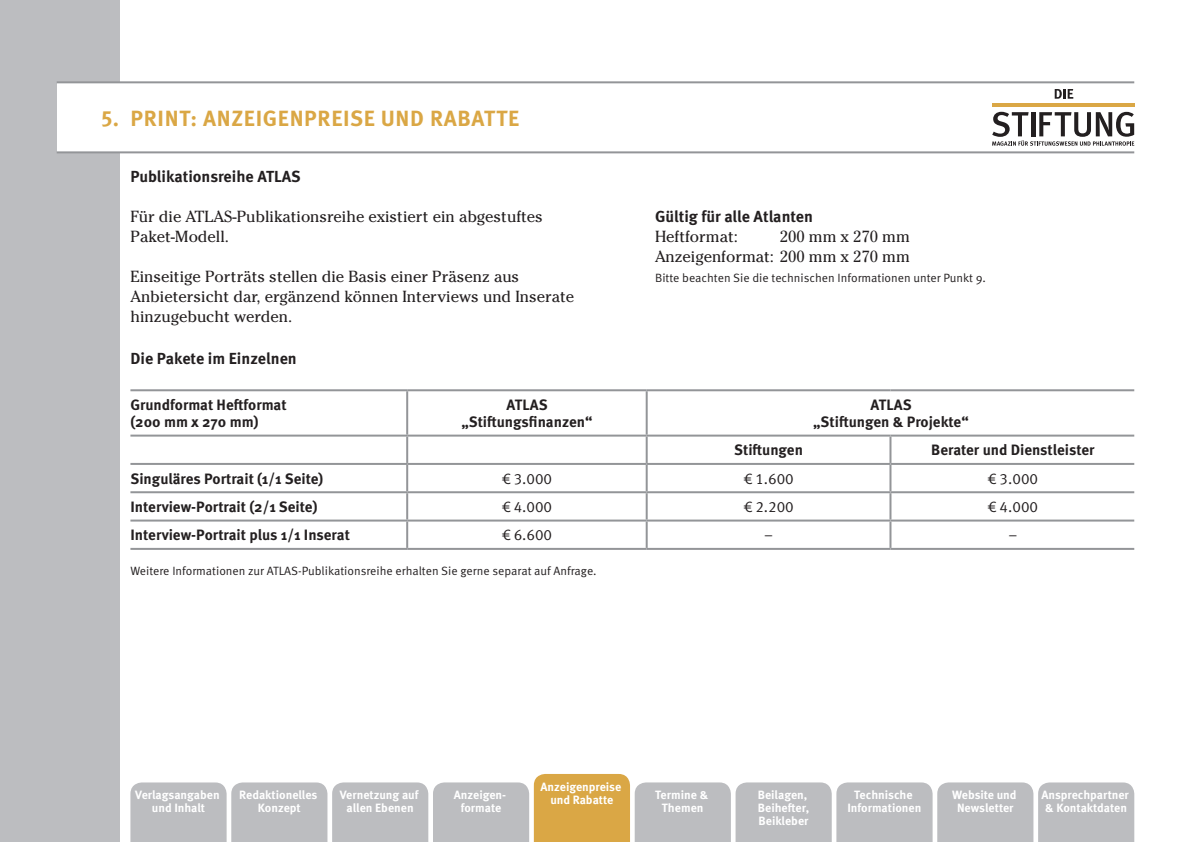
<style>
.page{position:relative;width:1191px;height:842px;background:#fff}
.page>*{position:absolute;margin:0;border:0;box-sizing:border-box;transform-origin:0 0}
.t1{font:700 22px "Meta OT";letter-spacing:.03em;color:#daa745}
.t2{font:16px/20px "Cheltenham Std";color:#231f20}
.t3{font:700 16px "Meta OT";color:#231f20}
.t4{font:700 15px/17px "Meta OT";color:#231f20;text-align:center}
.t5{font:15px "Meta OT Norm";color:#231f20}
.t6{font:700 12px/13px "Meta OT";color:#fff;text-align:center}
.t7{font:12px "Meta OT Norm";color:#231f20}
</style>
<div class="page">
<div style="left:0;top:0;width:119px;height:842px;background:#bcbdc0"></div>
<div style="left:57px;top:83px;width:73px;height:68px;background:#fff"></div>
<hr style="left:57px;top:81px;width:1077px;height:2px;background:#939598">
<hr style="left:57px;top:151px;width:1077px;height:2px;background:#939598">
<svg style="left:1054px;top:89px;width:19px;height:10px"></svg>
<svg style="left:992px;top:112px;width:142px;height:34px"></svg>
<hr style="left:992px;top:104px;width:142px;height:3px;background:#daa745">
<svg style="left:130px;top:774px;width:1004px;height:68px;background:#c9c5be"></svg>
<hr style="left:406px;top:391px;width:2px;height:44px;background:#939598">
<hr style="left:645px;top:391px;width:2px;height:44px;background:#939598">
<hr style="left:406px;top:437px;width:2px;height:26px;background:#939598">
<hr style="left:645px;top:437px;width:2px;height:26px;background:#939598">
<hr style="left:889px;top:437px;width:2px;height:26px;background:#939598">
<hr style="left:406px;top:465px;width:2px;height:26px;background:#939598">
<hr style="left:645px;top:465px;width:2px;height:26px;background:#939598">
<hr style="left:889px;top:465px;width:2px;height:26px;background:#939598">
<hr style="left:406px;top:493px;width:2px;height:27px;background:#939598">
<hr style="left:645px;top:493px;width:2px;height:27px;background:#939598">
<hr style="left:889px;top:493px;width:2px;height:27px;background:#939598">
<hr style="left:406px;top:522px;width:2px;height:26px;background:#939598">
<hr style="left:645px;top:522px;width:2px;height:26px;background:#939598">
<hr style="left:889px;top:522px;width:2px;height:26px;background:#939598">
<hr style="left:130px;top:389px;width:277px;height:2px;background:#939598">
<hr style="left:407px;top:389px;width:239px;height:2px;background:#939598">
<hr style="left:646px;top:389px;width:244px;height:2px;background:#939598">
<hr style="left:890px;top:389px;width:244px;height:2px;background:#939598">
<hr style="left:130px;top:435px;width:277px;height:2px;background:#939598">
<hr style="left:407px;top:435px;width:239px;height:2px;background:#939598">
<hr style="left:646px;top:435px;width:244px;height:2px;background:#939598">
<hr style="left:890px;top:435px;width:244px;height:2px;background:#939598">
<hr style="left:646px;top:463px;width:244px;height:2px;background:#939598">
<hr style="left:890px;top:463px;width:244px;height:2px;background:#939598">
<hr style="left:130px;top:491px;width:277px;height:2px;background:#939598">
<hr style="left:407px;top:491px;width:239px;height:2px;background:#939598">
<hr style="left:646px;top:491px;width:244px;height:2px;background:#939598">
<hr style="left:890px;top:491px;width:244px;height:2px;background:#939598">
<hr style="left:130px;top:520px;width:277px;height:2px;background:#939598">
<hr style="left:407px;top:520px;width:239px;height:2px;background:#939598">
<hr style="left:646px;top:520px;width:244px;height:2px;background:#939598">
<hr style="left:890px;top:520px;width:244px;height:2px;background:#939598">
<hr style="left:130px;top:548px;width:277px;height:2px;background:#939598">
<hr style="left:407px;top:548px;width:239px;height:2px;background:#939598">
<hr style="left:646px;top:548px;width:244px;height:2px;background:#939598">
<hr style="left:890px;top:548px;width:244px;height:2px;background:#939598">
<hr style="left:130px;top:463px;width:277px;height:2px;background:#939598">
<hr style="left:407px;top:463px;width:239px;height:2px;background:#939598">
<h1 class="t1" style="left:101px;top:104px;width:419px">5. PRINT: ANZEIGENPREISE UND RABATTE</h1>
<p class="t3" style="left:130px;top:166px;width:172px">Publikationsreihe ATLAS</p>
<p class="t2" style="left:130px;top:207px;width:414px">Für die ATLAS-Publikationsreihe existiert ein abgestuftes<br>Paket-Modell.</p>
<p class="t2" style="left:130px;top:267px;width:445px">Einseitige Porträts stellen die Basis einer Präsenz aus<br>Anbietersicht dar, ergänzend können Interviews und Inserate hinzugebucht werden.</p>
<p class="t3" style="left:655px;top:206px;width:159px">Gültig für alle Atlanten</p>
<p class="t2" style="left:655px;top:227px;width:84px">Heftformat:</p>
<p class="t2" style="left:655px;top:227px;width:256px;text-align:right">200 mm x 270 mm<br>Anzeigenformat: 200 mm x 270 mm</p>
<p class="t7" style="left:655px;top:270px;width:332px">Bitte beachten Sie die technischen Informationen unter Punkt 9.</p>
<p class="t3" style="left:130px;top:348px;width:168px">Die Pakete im Einzelnen</p>
<p class="t4" style="left:130px;top:397px;width:158px;text-align:left">Grundformat Heftformat (200 mm x 270 mm)</p>
<p class="t4" style="left:461px;top:397px;width:133px">ATLAS „Stiftungsfinanzen“</p>
<p class="t4" style="left:813px;top:397px;width:157px">ATLAS<br>„Stiftungen &amp; Projekte“</p>
<p class="t4" style="left:734px;top:442px;width:70px">Stiftungen</p>
<p class="t4" style="left:931px;top:442px;width:165px">Berater und Dienstleister</p>
<p class="t4" style="left:130px;top:470px;width:194px">Singuläres Portrait (1/1 Seite)</p>
<p class="t5" style="left:502px;top:469px;width:52px">€ 3.000</p>
<p class="t5" style="left:743px;top:469px;width:52px">€ 1.600</p>
<p class="t5" style="left:987px;top:469px;width:52px">€ 3.000</p>
<p class="t4" style="left:130px;top:498px;width:189px">Interview-Portrait (2/1 Seite)</p>
<p class="t5" style="left:502px;top:498px;width:52px">€ 4.000</p>
<p class="t5" style="left:743px;top:498px;width:52px">€ 2.200</p>
<p class="t5" style="left:987px;top:498px;width:52px">€ 4.000</p>
<p class="t4" style="left:130px;top:527px;width:221px">Interview-Portrait plus 1/1 Inserat</p>
<p class="t5" style="left:502px;top:526px;width:52px">€ 6.600</p>
<p class="t5" style="left:764px;top:526px;width:10px">–</p>
<p class="t5" style="left:1008px;top:526px;width:10px">–</p>
<p class="t7" style="left:130px;top:564px;width:468px">Weitere Informationen zur ATLAS-Publikationsreihe erhalten Sie gerne separat auf Anfrage.</p>
<p class="t6" style="left:540px;top:780px;width:82px">Anzeigenpreise und Rabatte</p>
<p class="t6" style="left:135px;top:789px;width:86px">Verlagsangaben und Inhalt</p>
<p class="t6" style="left:239px;top:789px;width:80px">Redaktionelles<br>Konzept</p>
<p class="t6" style="left:454px;top:789px;width:54px">Anzeigen&shy;formate</p>
<p class="t6" style="left:340px;top:789px;width:80px">Vernetzung auf allen Ebenen</p>
<p class="t6" style="left:655px;top:789px;width:55px">Termine &amp;<br>Themen</p>
<p class="t6" style="left:757px;top:789px;width:53px;text-align:left">Beilagen,<br>Beihefter,<br>Beikleber</p>
<p class="t6" style="left:847px;top:789px;width:76px">Technische<br>Informationen</p>
<p class="t6" style="left:1041px;top:789px;width:89px">Ansprechpartner &amp; Kontaktdaten</p>
<p class="t6" style="left:952px;top:789px;width:66px">Website und<br>Newsletter</p>
</div>
